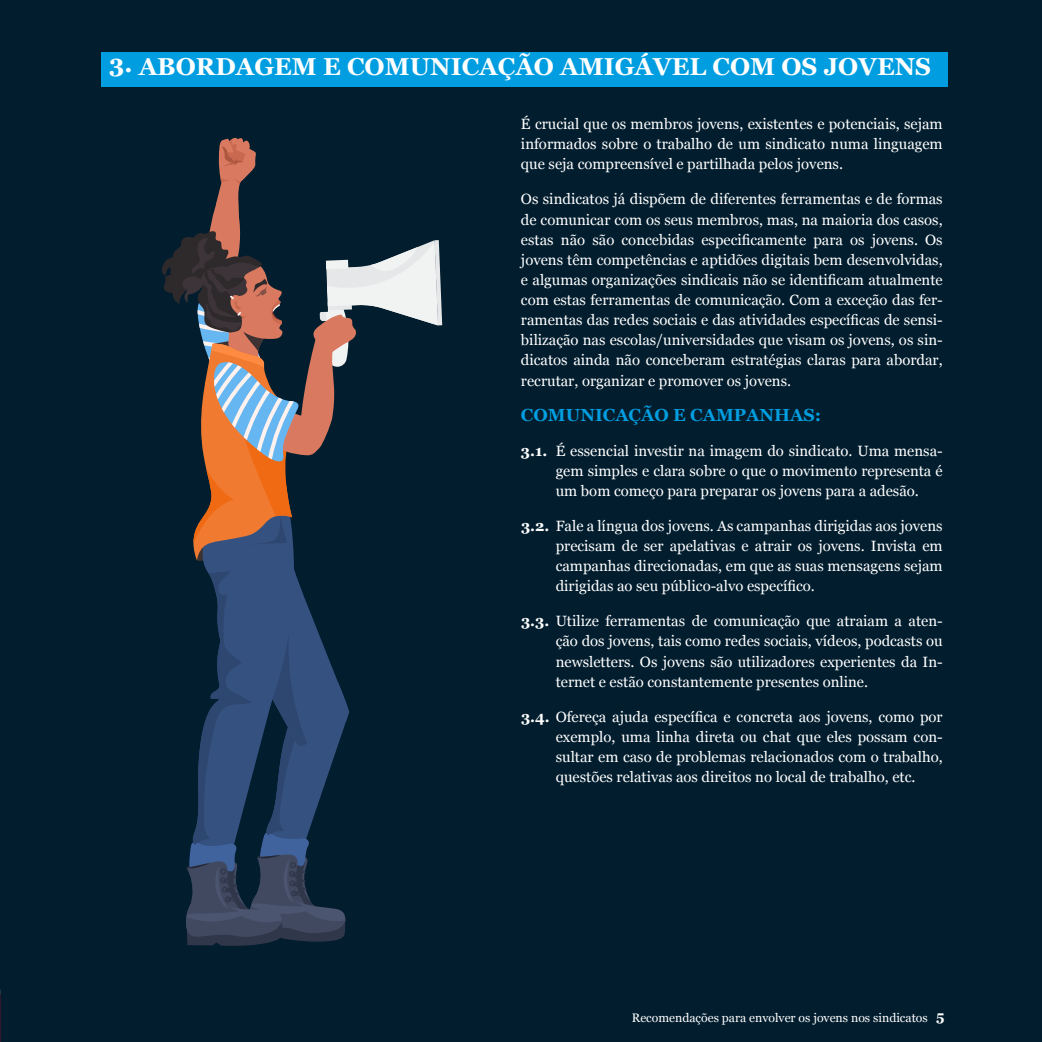
<style>
.page{position:relative;width:1042px;height:1042px;background:#021d2e}
.page>*{position:absolute;margin:0;border:0;box-sizing:border-box;transform-origin:0 0}
.t1{font:700 24.5px "Georgia";color:#fff}
.t2{font:700 17.5px "Georgia";color:#009ee0}
.t3{font:14.88px/20.1px "Georgia";color:#fff;text-align:justify}
.t4{font:12.25px "Georgia";color:#fff}
.s1{font-weight:700}
.s2{font-weight:700;font-size:14px}
</style>
<div class="page">
<div style="left:101px;top:52px;width:847px;height:35px;background:#009ee0"></div>
<svg style="left:162px;top:138px;width:280px;height:808px"></svg>
<h1 class="t1" style="left:109px;top:48px;width:823px">3. ABORDAGEM E COMUNICAÇÃO AMIGÁVEL COM OS JOVENS</h1>
<p class="t3" style="left:521px;top:113px;width:423px">É crucial que os membros jovens, existentes e potenciais, sejam informados sobre o trabalho de um sindicato numa linguagem que seja compreensível e partilhada pelos jovens.</p>
<p class="t3" style="left:521px;top:189px;width:423px">Os sindicatos já dispõem de diferentes ferramentas e de formas de comunicar com os seus membros, mas, na maioria dos casos, estas não são concebidas especificamente para os jovens. Os jovens têm competências e aptidões digitais bem desenvolvidas, e algumas organizações sindicais não se identificam atualmente com estas ferramentas de comunicação. Com a exceção das fer&shy;ramentas das redes sociais e das atividades específicas de sensi&shy;bilização nas escolas/universidades que visam os jovens, os sin&shy;dicatos ainda não conceberam estratégias claras para abordar, recrutar, organizar e promover os jovens.</p>
<p class="t2" style="left:521px;top:401px;width:302px">COMUNICAÇÃO E CAMPANHAS:</p>
<p class="t3" style="left:556px;top:440px;width:388px;text-indent:-35px"><span class="s1">3.1.</span> É essencial investir na imagem do sindicato. Uma mensa&shy;gem simples e clara sobre o que o movimento representa é um bom começo para preparar os jovens para a adesão.</p>
<p class="t3" style="left:556px;top:515px;width:388px;text-indent:-35px"><span class="s1">3.2.</span> Fale a língua dos jovens. As campanhas dirigidas aos jovens precisam de ser apelativas e atrair os jovens. Invista em campanhas direcionadas, em que as suas mensagens sejam dirigidas ao seu público-alvo específico.</p>
<p class="t3" style="left:556px;top:610px;width:388px;text-indent:-35px"><span class="s1">3.3.</span> Utilize ferramentas de comunicação que atraiam a aten&shy;ção dos jovens, tais como redes sociais, vídeos, podcasts ou newsletters. Os jovens são utilizadores experientes da In&shy;ternet e estão constantemente presentes online.</p>
<p class="t3" style="left:556px;top:706px;width:388px;text-indent:-35px"><span class="s1">3.4.</span> Ofereça ajuda específica e concreta aos jovens, como por exemplo, uma linha direta ou chat que eles possam con&shy;sultar em caso de problemas relacionados com o trabalho, questões relativas aos direitos no local de trabalho, etc.</p>
<p class="t4" style="left:632px;top:1008px;width:314px">Recomendações para envolver os jovens nos sindicatos <span class="s2">5</span></p>
</div>
